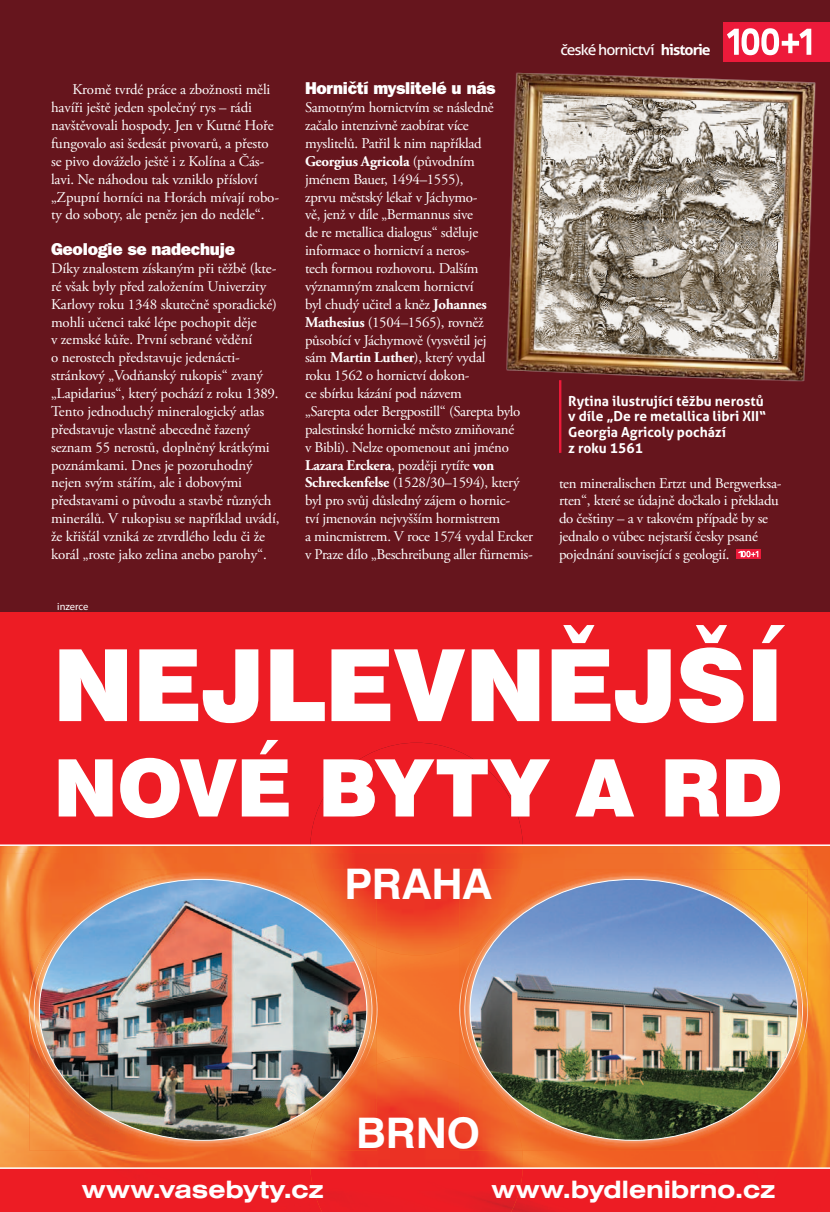
<style>
.page{position:relative;width:830px;height:1212px;background:#fff}
.page>*{position:absolute;margin:0;border:0;box-sizing:border-box;transform-origin:0 0}
.t1{font:900 99.75px "Swiss 721 BTCE";letter-spacing:-.015em;color:#fff}
.t2{font:900 79.5px "Swiss 721 BTCE";letter-spacing:-.01em;color:#fff}
.t3{font:700 42.15px "Swiss 721 BTCE";letter-spacing:-.005em;color:#fff}
.t4{font:700 expanded 24px "Swiss 721 BTCE";letter-spacing:-.01em;color:#fff}
.t5{font:17.25px "ITC Franklin Gothic Std Hvy";letter-spacing:-.015em;color:#fff}
.t6{font:15px "Aller";letter-spacing:-.06em;color:#fff;scale:1.05 1}
.t7{font:14.85px/17.9px "Adobe Garamond Pro";letter-spacing:-.02em;color:#fff}
.t8{font:700 13.8px/15.8px "Aller";color:#fff}
.t9{font:10.5px "Myriad Pro";letter-spacing:-.005em;color:#fff}
.s1{font-weight:700}
</style>
<div class="page">
<div style="left:0;top:0;width:829px;height:1212px;background:#66151d"></div>
<img style="left:506px;top:72px;width:310px;height:333px">
<svg style="left:736px;top:549px;width:24px;height:10px"></svg>
<svg style="left:737px;top:551px;width:21px;height:6px"></svg>
<hr style="left:558px;top:380px;width:3px;height:73px;background:#ed1a3a">
<div style="left:723px;top:22px;width:106px;height:40px;background:#ed1a3a"></div>
<svg style="left:727px;top:28px;width:83px;height:27px"></svg>
<img style="left:0;top:853px;width:310px;height:47px">
<img style="left:522px;top:853px;width:307px;height:47px">
<img style="left:0;top:900px;width:33px;height:267px">
<div style="left:444px;top:955px;width:15px;height:102px;background:#f3712c"></div>
<img style="left:803px;top:900px;width:26px;height:267px">
<img style="left:376px;top:955px;width:68px;height:102px">
<img style="left:33px;top:1151px;width:277px;height:16px">
<img style="left:522px;top:1150px;width:281px;height:17px">
<img style="left:310px;top:853px;width:212px;height:102px">
<img style="left:310px;top:1057px;width:212px;height:110px">
<img style="left:459px;top:869px;width:62px;height:2px">
<img style="left:459px;top:871px;width:348px;height:278px">
<img style="left:464px;top:875px;width:338px;height:270px">
<img style="left:470px;top:879px;width:327px;height:261px">
<img style="left:312px;top:869px;width:64px;height:2px">
<img style="left:311px;top:1149px;width:65px;height:2px">
<img style="left:29px;top:871px;width:347px;height:278px">
<img style="left:34px;top:875px;width:338px;height:270px">
<img style="left:39px;top:879px;width:327px;height:261px">
<img style="left:0;top:846px;width:829px;height:7px">
<div style="left:0;top:612px;width:829px;height:232px;background:#ed1c24"></div>
<div style="left:310px;top:743px;width:212px;height:101px;background:#ed1c24"></div>
<div style="left:0;top:1169px;width:829px;height:43px;background:#ed1c24"></div>
<hr style="left:0;top:1167px;width:829px;height:2px;background:#fff">
<hr style="left:0;top:844px;width:829px;height:2px;background:#fff">
<p class="t7" style="left:51px;top:81px;width:229px;text-indent:21px">Kromě tvrdé práce a zbožnosti měli havíři ještě jeden společný rys – rádi navštěvovali hospody. Jen v Kutné Hoře fungovalo asi šedesát pivovarů, a přesto se pivo dováželo ještě i z Kolína a Čás&shy;lavi. Ne náhodou tak vzniklo přísloví „Zpupní horníci na Horách mívají robo&shy;ty do soboty, ale peněz jen do neděle“.</p>
<p class="t5" style="left:51px;top:238px;width:185px">Geologie se nadechuje</p>
<p class="t7" style="left:51px;top:260px;width:230px">Díky znalostem získaným při těžbě (kte&shy;ré však byly před založením Univerzity Karlovy roku 1348 skutečně sporadické) mohli učenci také lépe pochopit děje<br>v zemské kůře. První sebrané vědění<br>o nerostech představuje jedenácti&shy;stránkový „Vodňanský rukopis“ zvaný „Lapidarius“, který pochází z roku 1389.<br>Tento jednoduchý mineralogický atlas představuje vlastně abecedně řazený seznam 55 nerostů, doplněný krátkými poznámkami. Dnes je pozoruhodný nejen svým stářím, ale i dobovými představami o původu a stavbě různých minerálů. V rukopisu se například uvádí, že křišťál vzniká ze ztvrdlého ledu či že korál „roste jako zelina anebo parohy“.</p>
<p class="t9" style="left:57px;top:601px;width:33px">inzerce</p>
<p class="t5" style="left:305px;top:78px;width:192px">Horničtí myslitelé u nás</p>
<p class="t7" style="left:305px;top:99px;width:229px">Samotným hornictvím se následně<br>začalo intenzivně zaobírat více<br>myslitelů. Patřil k nim například <span class="s1">Georgius Agricola</span> (původním<br>jménem Bauer, 1494–1555),<br>zprvu městský lékař v Jáchymo-<br>vě, jenž v díle „Bermannus sive<br>de re metallica dialogus“ sděluje informace o hornictví a neros-<br>tech formou rozhovoru. Dalším významným znalcem hornictví<br>byl chudý učitel a kněz <span class="s1">Johannes Mathesius</span> (1504–1565), rovněž působící v Jáchymově (vysvětil jej<br>sám <span class="s1">Martin Luther</span>), který vydal<br>roku 1562 o hornictví dokon-<br>ce sbírku kázání pod názvem<br>„Sarepta oder Bergpostill“ (Sarepta bylo palestinské hornické město zmiňované<br>v Bibli). Nelze opomenout ani jméno <span class="s1">Lazara Erckera</span>, později rytíře <span class="s1">von Schreckenfelse</span> (1528/30–1594), který byl pro svůj důsledný zájem o hornic-<br>tví jmenován nejvyšším hormistrem<br>a mincmistrem. V roce 1574 vydal Ercker v Praze dílo „Beschreibung aller fürnemis-</p>
<p class="t6" style="left:560px;top:40px;width:145px">české hornictví <span class="s1">historie</span></p>
<p class="t8" style="left:568px;top:393px;width:199px">Rytina ilustrující těžbu nerostů v díle „De re metallica libri XII“<br>Georgia Agricoly pochází<br>z roku 1561</p>
<p class="t7" style="left:558px;top:474px;width:224px">ten mineralischen Ertzt und Bergwerksa&shy;rten“, které se údajně dočkalo i překladu do češtiny – a v takovém případě by se jednalo o vůbec nejstarší česky psané pojednání související s geologií.</p>
<h1 class="t1" style="left:53px;top:618px;width:732px">NEJLEVNĚJŠÍ</h1>
<h2 class="t2" style="left:53px;top:734px;width:731px">NOVÉ BYTY A RD</h2>
<h3 class="t3" style="left:344px;top:855px;width:149px">PRAHA</h3>
<h3 class="t3" style="left:356px;top:1105px;width:125px">BRNO</h3>
<h3 class="t4" style="left:82px;top:1174px;width:243px">www.vasebyty.cz</h3>
<h3 class="t4" style="left:491px;top:1174px;width:285px">www.bydlenibrno.cz</h3>
</div>
